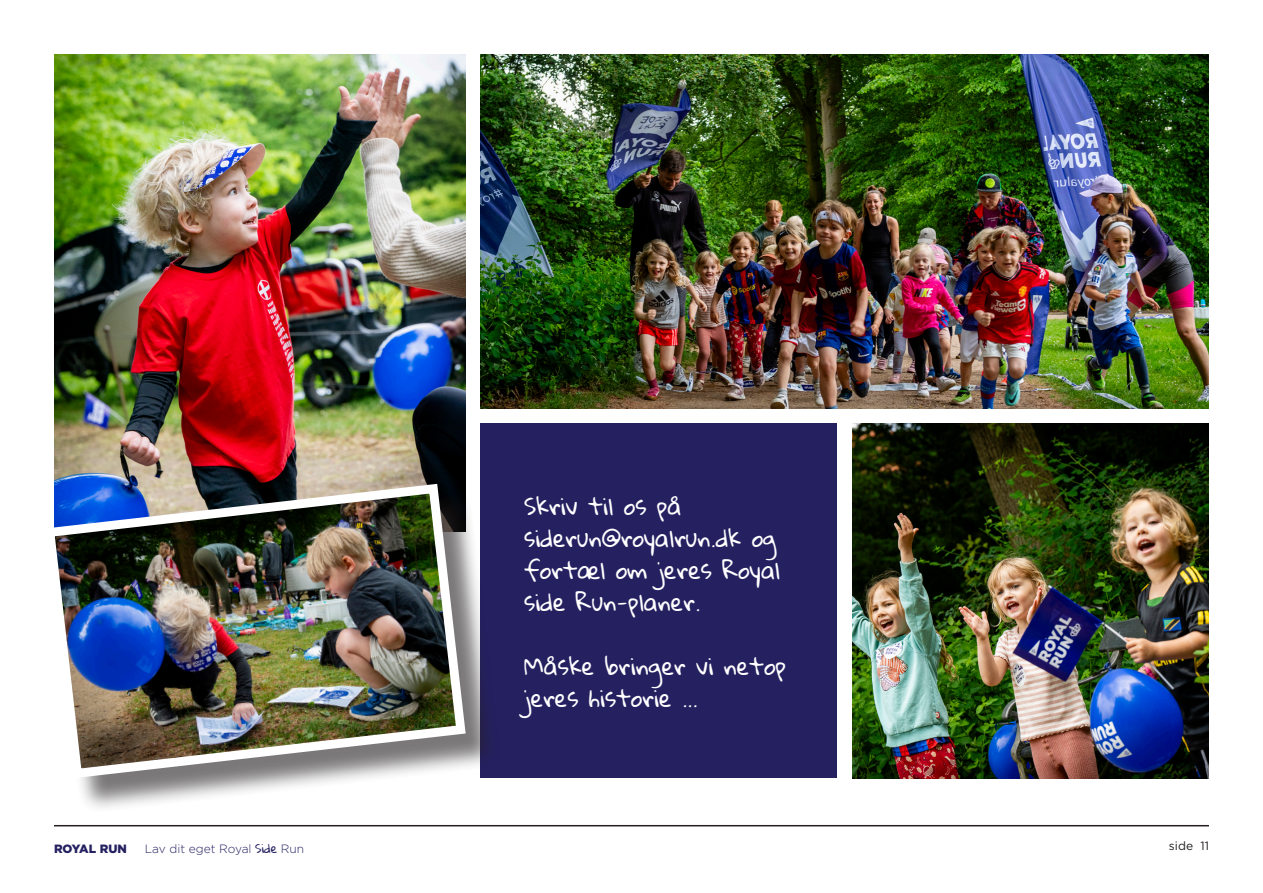
<style>
.page{position:relative;width:1263px;height:893px;background:#fff}
.page>*{position:absolute;margin:0;border:0;box-sizing:border-box;transform-origin:0 0}
.t1{font:23.1px/32px "Gloria Hallelujah";color:#fff}
.t2{font:300 12px "Gotham";color:#252161}
.t3{font:900 12px "Gotham";color:#252161}
.t4{font:12px "Gotham";color:#231f20}
.s1{font-family:"Gloria Hallelujah";font-weight:400}
</style>
<div class="page">
<hr style="left:54px;top:825px;width:1155px;height:1px;background:#231f20">
<img style="left:852px;top:423px;width:357px;height:355px">
<div style="left:480px;top:423px;width:357px;height:355px;background:#252161"></div>
<img style="left:54px;top:54px;width:412px;height:425px">
<img style="left:480px;top:54px;width:729px;height:355px">
<div style="left:50px;top:489px;width:450px;height:324px;background:#231f20;opacity:.6"></div>
<img style="left:50px;top:479px;width:420px;height:304px">
<p class="t1" style="left:524px;top:491px;width:258px">Skriv til os på siderun@royalrun.dk og fortæl om jeres Royal side Run-planer.</p>
<p class="t1" style="left:524px;top:651px;width:264px">Måske bringer vi netop jeres historie ...</p>
<p class="t3" style="left:54px;top:840px;width:74px">ROYAL RUN</p>
<p class="t2" style="left:145px;top:841px;width:161px">Lav dit eget Royal <span class="s1">Side</span> Run</p>
<p class="t4" style="left:1169px;top:838px;width:41px">side 11</p>
</div>
